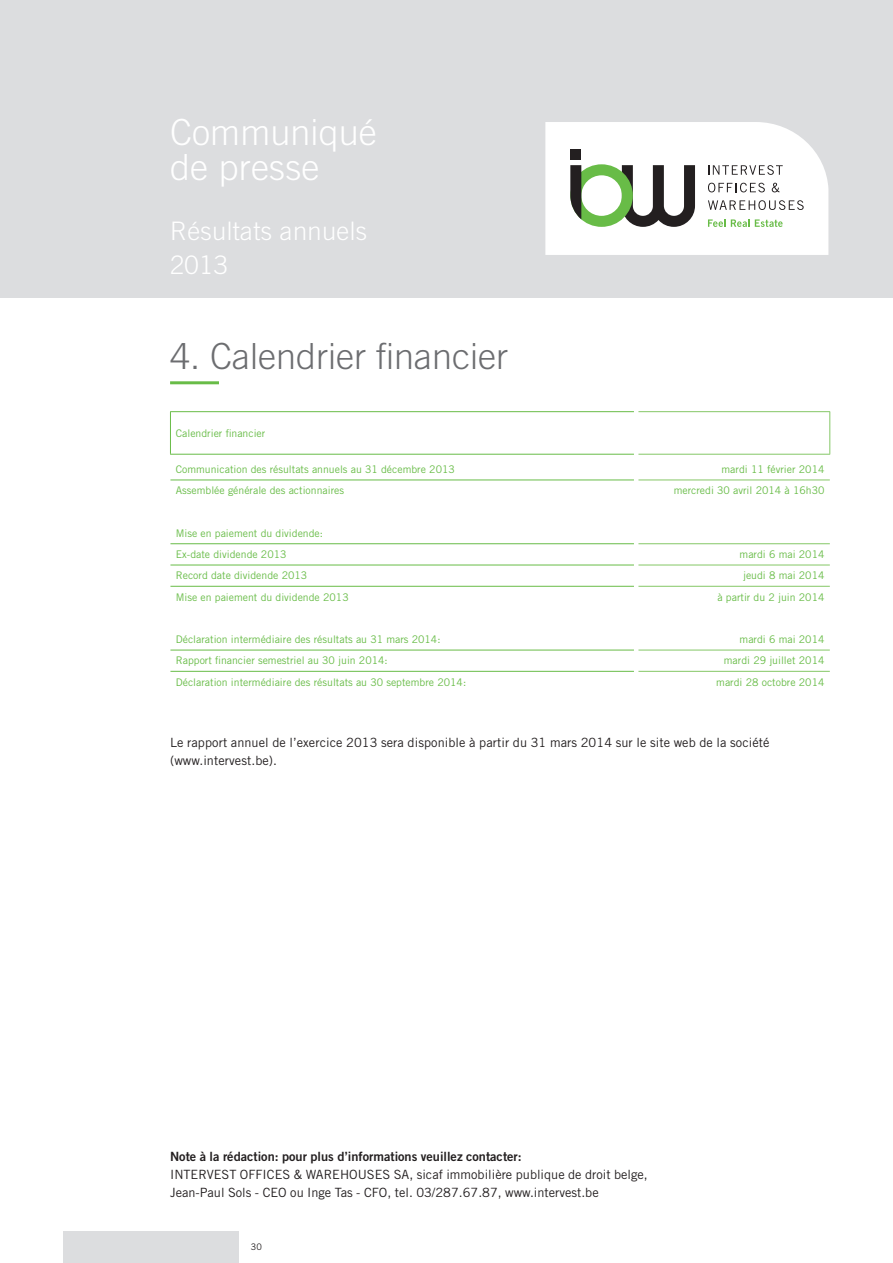
<style>
.page{position:relative;width:893px;height:1263px;background:#fff}
.page>*{position:absolute;margin:0;border:0;box-sizing:border-box;transform-origin:0 0}
.t1{font:300 36px "Trade Gothic LT Std";color:#6c6d70}
.t2{font:300 36px/34.5px "Trade Gothic LT Std";letter-spacing:.005em;color:#fff}
.t3{font:300 25.5px/34.5px "Trade Gothic LT Std";letter-spacing:.015em;color:#fff}
.t4{font:12.75px/18px "Trade Gothic LT Std";color:#231f20}
.t5{font:12.75px "Trade Gothic LT Std Bd 2";color:#231f20}
.t6{font:10.5px/21.3px "Trade Gothic LT Std";color:#68bc47}
.t7{font:9px "Trade Gothic LT Std";color:#231f20}
</style>
<div class="page">
<hr style="left:170px;top:381px;width:49px;height:3px;background:#68bc47">
<hr style="left:170px;top:412px;width:1px;height:42px;background:#68bc47">
<hr style="left:170px;top:411px;width:464px;height:1px;background:#68bc47">
<hr style="left:638px;top:411px;width:192px;height:1px;background:#85c766">
<hr style="left:829px;top:412px;width:1px;height:42px;background:#85c766">
<hr style="left:170px;top:454px;width:464px;height:1px;background:#68bc47">
<hr style="left:638px;top:454px;width:192px;height:1px;background:#85c766">
<hr style="left:170px;top:480px;width:464px;height:1px;background:#68bc47">
<hr style="left:638px;top:480px;width:192px;height:1px;background:#85c766">
<hr style="left:170px;top:543px;width:464px;height:1px;background:#68bc47">
<hr style="left:638px;top:543px;width:192px;height:1px;background:#85c766">
<hr style="left:170px;top:565px;width:464px;height:1px;background:#68bc47">
<hr style="left:638px;top:565px;width:192px;height:1px;background:#85c766">
<hr style="left:170px;top:586px;width:464px;height:1px;background:#68bc47">
<hr style="left:638px;top:586px;width:192px;height:1px;background:#85c766">
<hr style="left:170px;top:650px;width:464px;height:1px;background:#68bc47">
<hr style="left:638px;top:650px;width:192px;height:1px;background:#85c766">
<hr style="left:170px;top:671px;width:464px;height:1px;background:#68bc47">
<hr style="left:638px;top:671px;width:192px;height:1px;background:#85c766">
<div style="left:64px;top:1231px;width:175px;height:32px;background:#dcdddf"></div>
<div style="left:0;top:0;width:893px;height:298px;background:#dcdddf"></div>
<svg style="left:545px;top:122px;width:283px;height:133px;background:#e4e7e2"></svg>
<h1 class="t2" style="left:170px;top:115px;width:208px">Communiqué de presse</h1>
<h2 class="t3" style="left:170px;top:213px;width:198px">Résultats annuels<br>2013</h2>
<h1 class="t1" style="left:170px;top:334px;width:340px">4. Calendrier financier</h1>
<p class="t6" style="left:176px;top:422px;width:91px">Calendrier financier</p>
<p class="t6" style="left:176px;top:459px;width:281px">Communication des résultats annuels au 31 décembre 2013</p>
<p class="t6" style="left:722px;top:459px;width:104px">mardi 11 février 2014</p>
<p class="t6" style="left:176px;top:480px;width:170px">Assemblée générale des actionnaires</p>
<p class="t6" style="left:674px;top:480px;width:152px">mercredi 30 avril 2014 à 16h30</p>
<p class="t6" style="left:176px;top:522px;width:149px">Mise en paiement du dividende:<br>Ex-date dividende 2013</p>
<p class="t6" style="left:740px;top:544px;width:86px">mardi 6 mai 2014</p>
<p class="t6" style="left:176px;top:565px;width:133px">Record date dividende 2013</p>
<p class="t6" style="left:743px;top:565px;width:83px">jeudi 8 mai 2014</p>
<p class="t6" style="left:176px;top:586px;width:174px">Mise en paiement du dividende 2013</p>
<p class="t6" style="left:717px;top:586px;width:109px">à partir du 2 juin 2014</p>
<p class="t6" style="left:176px;top:629px;width:266px">Déclaration intermédiaire des résultats au 31 mars 2014:</p>
<p class="t6" style="left:740px;top:629px;width:86px">mardi 6 mai 2014</p>
<p class="t6" style="left:176px;top:650px;width:214px">Rapport financier semestriel au 30 juin 2014:</p>
<p class="t6" style="left:724px;top:650px;width:102px">mardi 29 juillet 2014</p>
<p class="t6" style="left:176px;top:671px;width:292px">Déclaration intermédiaire des résultats au 30 septembre 2014:</p>
<p class="t6" style="left:716px;top:671px;width:110px">mardi 28 octobre 2014</p>
<p class="t4" style="left:170px;top:733px;width:601px">Le rapport annuel de l’exercice 2013 sera disponible à partir du 31 mars 2014 sur le site web de la société (www.intervest.be).</p>
<p class="t5" style="left:170px;top:1148px;width:353px">Note à la rédaction: pour plus d’informations veuillez contacter:</p>
<p class="t4" style="left:170px;top:1165px;width:479px">INTERVEST OFFICES &amp; WAREHOUS ES SA, sicaf immobilière publique de droit belge,<br>Jean-Paul Sols - CEO ou Inge Tas - CFO, tel. 03/287.67.87, www.intervest.be</p>
<p class="t7" style="left:251px;top:1241px;width:12px">30</p>
</div>
